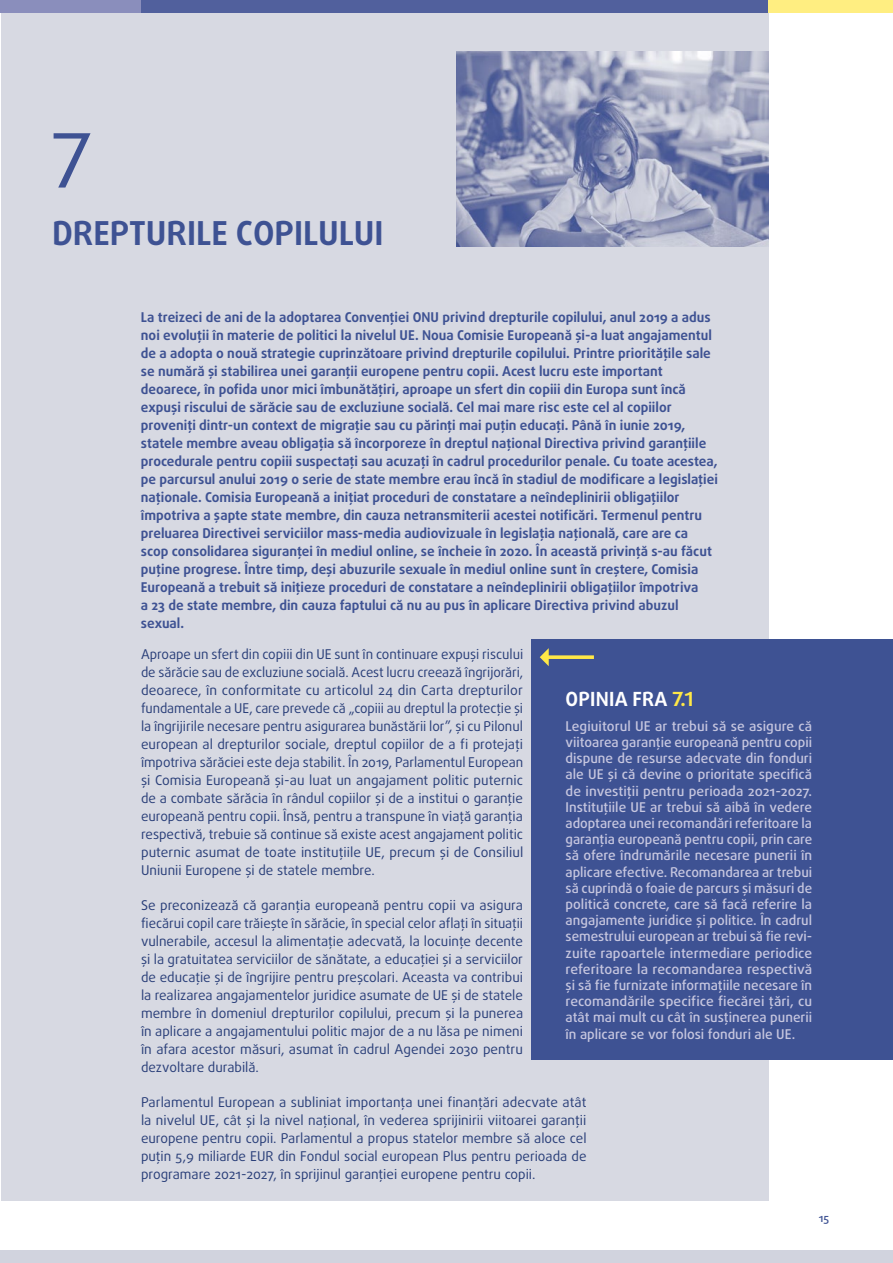
<style>
.page{position:relative;width:893px;height:1263px;background:#fff}
.page>*{position:absolute;margin:0;border:0;box-sizing:border-box;transform-origin:0 0}
.title_1_no{font:75px "Daxline Pro";color:#3e5293}
.title_1{font:700 33px "Daxline Pro";color:#3e5293}
.FRAOP_title{font:700 19.5px "Daxline Pro";letter-spacing:.01em;color:#fff}
.intro_1{font:700 13.5px/18px "Daxline Pro";color:#3e5293}
.body{font:13.5px/18px "Daxline Pro";color:#2a3f79;text-align:justify}
.body_break{font:13.5px/18px "Daxline Pro";color:#2a3f79;text-align:justify}
.FRAOP_body{font:500 13.5px/16.2px "Daxline Pro";color:#c6c6df;text-align:justify}
.t1{font:500 11.25px "Daxline Pro";color:#3e5293}
.s1{color:#ffe847}
</style>
<div class="page">
<hr style="left:0;top:0;width:1px;height:1201px;background:#d7d9e2">
<div style="left:1px;top:0;width:767px;height:1201px;background:#d7d9e2"></div>
<img style="left:456px;top:52px;width:312px;height:194px">
<div style="left:531px;top:640px;width:362px;height:420px;background:#3e5293"></div>
<svg style="left:540px;top:648px;width:54px;height:18px"></svg>
<div style="left:0;top:1250px;width:893px;height:13px;background:#d1d3de"></div>
<div style="left:0;top:0;width:141px;height:13px;background:#8a8ebc"></div>
<div style="left:141px;top:0;width:646px;height:13px;background:#51609d"></div>
<div style="left:769px;top:0;width:124px;height:13px;background:#ffee81"></div>
<p class="title_1_no" style="left:52px;top:111px;width:42px">7</p>
<p class="title_1" style="left:52px;top:211px;width:333px">DREPTURILE COPILULUI</p>
<p class="intro_1" style="left:141px;top:308px;width:579px">La treizeci de ani de la adoptarea Convenției ONU privind drepturile copilului, anul 2019 a adus noi evoluții în materie de politici la nivelul UE. Noua Comisie Europeană și-a luat angajamentul de a adopta o nouă strategie cuprinzătoare privind drepturile copilului. Printre prioritățile sale se numără și stabilirea unei garanții europene pentru copii. Acest lucru este important deoarece, în pofida unor mici îmbunătățiri, aproape un sfert din copiii din Europa sunt încă expuși riscului de sărăcie sau de excluziune socială. Cel mai mare risc este cel al copiilor proveniți dintr-un context de migrație sau cu părinți mai puțin educați. Până în iunie 2019, statele membre aveau obligația să încorporeze în dreptul național Directiva privind garanțiile procedurale pentru copiii suspectați sau acuzați în cadrul procedurilor penale. Cu toate acestea, pe parcursul anului 2019 o serie de state membre erau încă în stadiul de modificare a legislației naționale. Comisia Europeană a inițiat proceduri de constatare a neîndeplinirii obligațiilor împotriva a șapte state membre, din cauza netransmiterii acestei notificări. Termenul pentru preluarea Directivei serviciilor mass-media audiovizuale în legislația națională, care are ca scop consolidarea siguranței în mediul online, se încheie în 2020. În această privință s-au făcut puține progrese. Între timp, deși abuzurile sexuale în mediul online sunt în creștere, Comisia Europeană a trebuit să inițieze proceduri de constatare a neîndeplinirii obligațiilor împotriva<br>a 23 de state membre, din cauza faptului că nu au pus în aplicare Directiva privind abuzul sexual.</p>
<p class="body_break" style="left:141px;top:645px;width:384px">Aproape un sfert din copiii din UE sunt în continuare expuși riscului de sărăcie sau de excluziune socială. Acest lucru creează îngrijorări, deoarece, în conformitate cu articolul 24 din Carta drepturilor fundamentale a UE, care prevede că „copiii au dreptul la protecție și la îngrijirile necesare pentru asigurarea bunăstării lor”, și cu Pilonul european al drepturilor sociale, dreptul copiilor de a fi protejați împotriva sărăciei este deja stabilit. În 2019, Parlamentul European și Comisia Europeană și-au luat un angajament politic puternic de a combate sărăcia în rândul copiilor și de a institui o garanție europeană pentru copii. Însă, pentru a transpune în viață garanția respectivă, trebuie să continue să existe acest angajament politic puternic asumat de toate instituțiile UE, precum și de Consiliul Uniunii Europene și de statele membre.</p>
<p class="body" style="left:141px;top:896px;width:384px">Se preconizează că garanția europeană pentru copii va asigura fiecărui copil care trăiește în sărăcie, în special celor aflați în situații vulnerabile, accesul la alimentație adecvată, la locuințe decente și la gratuitatea serviciilor de sănătate, a educației și a serviciilor de educație și de îngrijire pentru preșcolari. Aceasta va contribui la realizarea angajamentelor juridice asumate de UE și de statele membre în domeniul drepturilor copilului, precum și la punerea în aplicare a angajamentului politic major de a nu lăsa pe nimeni în afara acestor măsuri, asumat în cadrul Agendei 2030 pentru dezvoltare durabilă.</p>
<p class="body" style="left:141px;top:1093px;width:447px">Parlamentul European a subliniat importanța unei finanțări adecvate atât la nivelul UE, cât și la nivel național, în vederea sprijinirii viitoarei garanții europene pentru copii. Parlamentul a propus statelor membre să aloce cel puțin 5,9 miliarde EUR din Fondul social european Plus pentru perioada de programare 2021-2027, în sprijinul garanției europene pentru copii.</p>
<p class="FRAOP_title" style="left:566px;top:686px;width:129px">OPINIA FRA <span class="s1">7.1</span></p>
<p class="FRAOP_body" style="left:566px;top:718px;width:248px">Legiuitorul UE ar trebui să se asigure că viitoarea garanție europeană pentru copii dispune de resurse adecvate din fonduri ale UE și că devine o prioritate specifică de investiții pentru perioada 2021-2027.<br>Instituțiile UE ar trebui să aibă în vedere adoptarea unei recomandări referitoare la garanția europeană pentru copii, prin care să ofere îndrumările necesare punerii în aplicare efective. Recomandarea ar trebui să cuprindă o foaie de parcurs și măsuri de politică concrete, care să facă referire la angajamente juridice și politice. În cadrul semestrului european ar trebui să fie revi&shy;zuite rapoartele intermediare periodice referitoare la recomandarea respectivă și să fie furnizate informațiile necesare în recomandările specifice fiecărei țări, cu atât mai mult cu cât în susținerea punerii în aplicare se vor folosi fonduri ale UE.</p>
<p class="t1" style="left:819px;top:1210px;width:12px">15</p>
</div>
